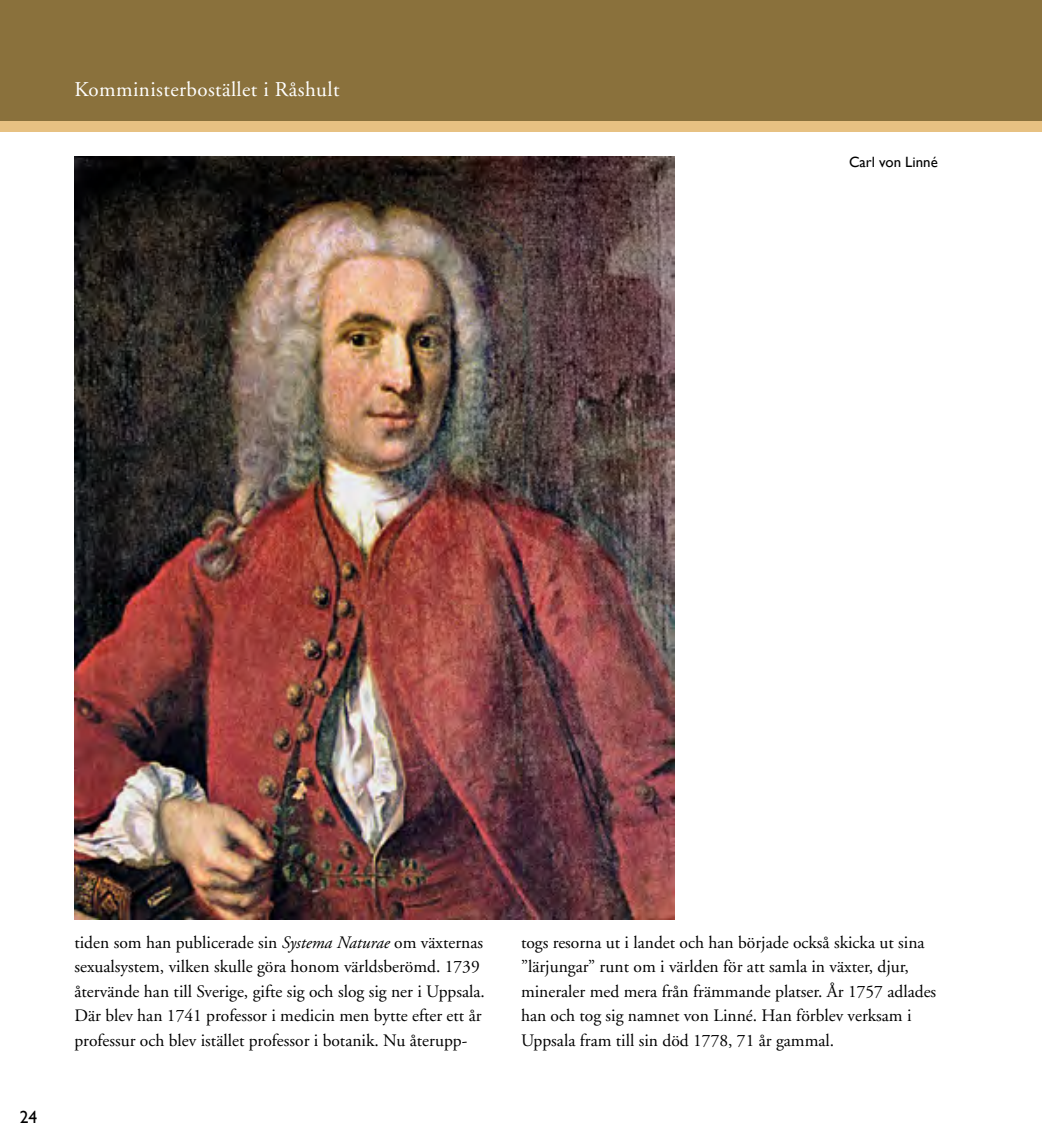
<style>
.page{position:relative;width:1042px;height:1141px;background:#fff}
.page>*{position:absolute;margin:0;border:0;box-sizing:border-box;transform-origin:0 0}
.t1{font:21px "Adobe Garamond";letter-spacing:.02em;color:#fff}
.t2{font:17.5px/24.5px "Adobe Garamond";color:#000}
.t3{font:17.5px "Gill Sans";color:#000}
.t4{font:14.88px "Gill Sans";color:#000}
.s1{font-style:italic}
</style>
<div class="page">
<img style="left:74px;top:157px;width:600px;height:762px">
<div style="left:0;top:121px;width:1042px;height:11px;background:#e7c182"></div>
<div style="left:0;top:0;width:1042px;height:121px;background:#8a713c"></div>
<p class="t1" style="left:74px;top:78px;width:267px">Komministerbostället i Råshult</p>
<p class="t4" style="left:849px;top:153px;width:90px">Carl von Linné</p>
<p class="t3" style="left:20px;top:1107px;width:19px">24</p>
<p class="t2" style="left:74px;top:931px;width:412px">tiden som han publicerade sin <span class="s1">Systema Naturae</span> om växternas sexualsystem, vilken skulle göra honom världsberömd. 1739 återvände han till Sverige, gifte sig och slog sig ner i Uppsala.<br>Där blev han 1741 professor i medicin men bytte efter ett år professur och blev istället professor i botanik. Nu återupp-</p>
<p class="t2" style="left:521px;top:931px;width:417px">togs resorna ut i landet och han började också skicka ut sina ”lärjungar” runt om i världen för att samla in växter, djur, mineraler med mera från främmande platser. År 1757 adlades han och tog sig namnet von Linné. Han förblev verksam i Uppsala fram till sin död 1778, 71 år gammal.</p>
</div>
